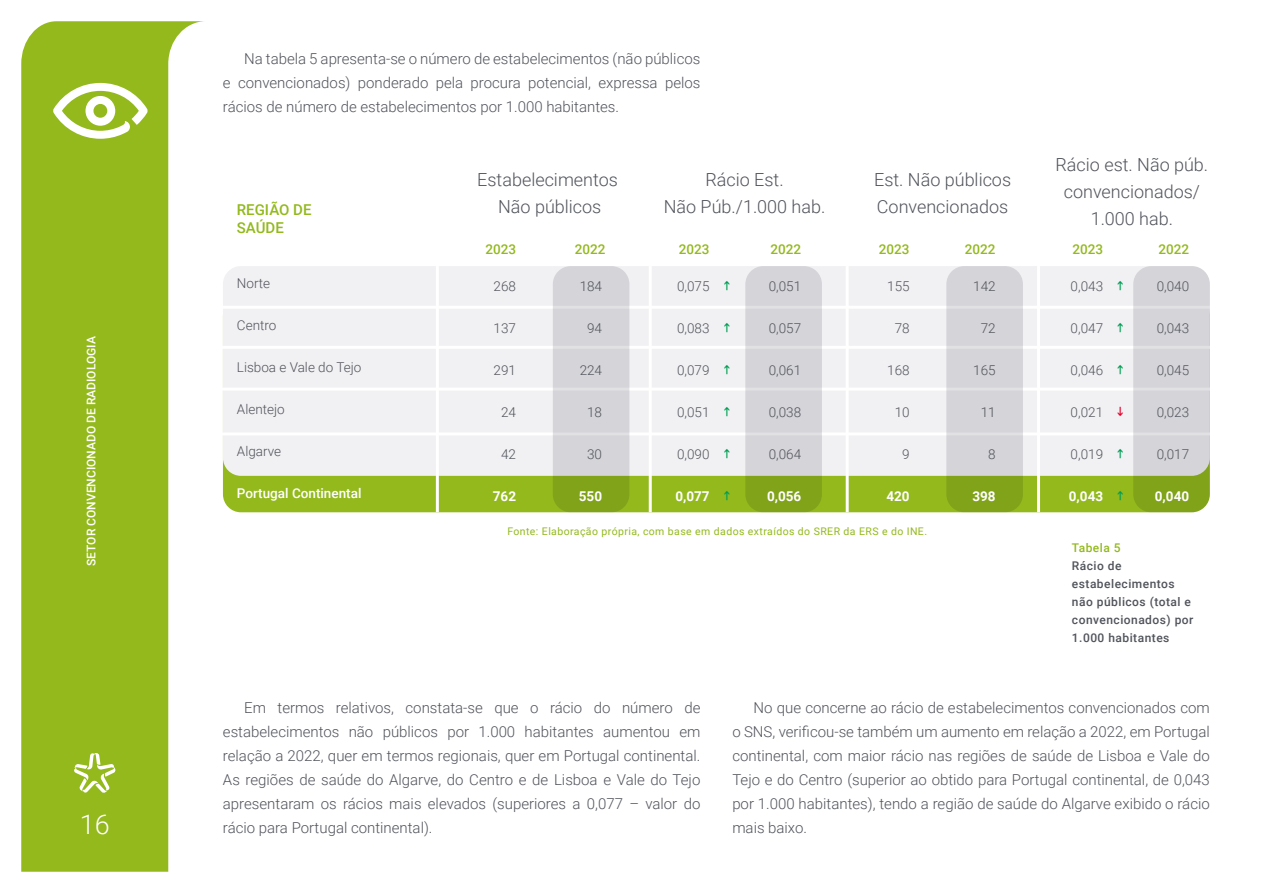
<style>
.page{position:relative;width:1263px;height:893px;background:#fff}
.page>*{position:absolute;margin:0;border:0;box-sizing:border-box;transform-origin:0 0}
.t1{font:300 27px "Roboto";color:#fff}
.t2{font:300 18px/27px "Roboto";color:#50535a;text-align:center}
.t3{font:300 15px/24px "Roboto";color:#50535a;text-align:justify}
.t4{font:500 15px/18px "Roboto";color:#93b91d}
.t5{font:300 13.5px "Roboto";color:#50535a}
.t6{font:700 13.5px "Roboto";color:#fff}
.t7{font:500 13.5px "Roboto";color:#93b91d}
.t8{font:500 13.5px "Roboto";color:#fff}
.t9{font:500 12px/18px "Roboto";letter-spacing:.04em;color:#50535a}
.t10{font:500 12px "Roboto";color:#fff}
.t11{font:500 12px "Roboto";letter-spacing:.04em;color:#93b91d}
.t12{font:10.5px "Roboto";letter-spacing:.04em;color:#93b91d}
</style>
<div class="page">
<svg style="left:21px;top:21px;width:183px;height:851px;fill:#93b91d"></svg>
<svg style="left:74px;top:753px;width:42px;height:40px"></svg>
<svg style="left:53px;top:83px;width:95px;height:56px"></svg>
<div style="left:223px;top:298px;width:987px;height:214px;background:#93b91d;border-radius:18px"></div>
<div style="left:223px;top:266px;width:987px;height:210px;background:#f1f1f3;border-radius:18px"></div>
<hr style="left:214px;top:306px;width:996px;height:3px;background:#fff">
<hr style="left:214px;top:346px;width:996px;height:3px;background:#fff">
<hr style="left:214px;top:388px;width:996px;height:3px;background:#fff">
<hr style="left:214px;top:432px;width:996px;height:3px;background:#fff">
<svg style="left:553px;top:266px;width:76px;height:246px;background:#c8cdbe"></svg>
<svg style="left:745px;top:266px;width:77px;height:246px;background:#c9cdbe"></svg>
<svg style="left:946px;top:266px;width:77px;height:246px;background:#c9cdbe"></svg>
<svg style="left:1133px;top:266px;width:77px;height:246px;background:#c8cdbd"></svg>
<hr style="left:1037px;top:266px;width:3px;height:246px;background:#fff">
<hr style="left:846px;top:266px;width:3px;height:246px;background:#fff">
<hr style="left:649px;top:266px;width:3px;height:246px;background:#fff">
<hr style="left:436px;top:266px;width:3px;height:246px;background:#fff">
<p class="t10" style="left:83px;top:566px;width:231px;rotate:-90deg">SETOR CONVENCIONADO DE RADIOLOGIA</p>
<h1 class="t1" style="left:80px;top:805px;width:31px">16</h1>
<p class="t3" style="left:223px;top:47px;width:479px;text-indent:21px">Na tabela 5 apresenta-se o número de estabelecimentos (não públicos e convencionados) ponderado pela procura potencial, expressa pelos rácios de número de estabelecimentos por 1.000 habitantes.</p>
<p class="t4" style="left:237px;top:200px;width:76px">REGIÃO DE<br>SAÚDE</p>
<p class="t2" style="left:477px;top:165px;width:142px">Estabelecimentos<br>Não públicos</p>
<p class="t2" style="left:874px;top:165px;width:139px;text-align:left">Est. Não públicos<br>Convencionados</p>
<p class="t2" style="left:664px;top:165px;width:163px">Rácio Est.<br>Não Púb./1.000 hab.</p>
<p class="t2" style="left:1055px;top:150px;width:154px">Rácio est. Não púb. convencionados/<br>1.000 hab.</p>
<p class="t5" style="left:237px;top:274px;width:35px">Norte</p>
<p class="t5" style="left:237px;top:316px;width:41px">Centro</p>
<p class="t5" style="left:237px;top:358px;width:126px">Lisboa e Vale do Tejo</p>
<p class="t5" style="left:237px;top:400px;width:49px">Alentejo</p>
<p class="t5" style="left:237px;top:442px;width:46px">Algarve</p>
<p class="t8" style="left:237px;top:484px;width:126px">Portugal Continental</p>
<p class="t7" style="left:485px;top:239px;width:32px">2023</p>
<p class="t7" style="left:575px;top:239px;width:32px">2022</p>
<p class="t7" style="left:679px;top:239px;width:32px">2023</p>
<p class="t7" style="left:770px;top:239px;width:32px">2022</p>
<p class="t7" style="left:879px;top:239px;width:32px">2023</p>
<p class="t7" style="left:965px;top:239px;width:32px">2022</p>
<p class="t7" style="left:1072px;top:239px;width:32px">2023</p>
<p class="t7" style="left:1158px;top:239px;width:32px">2022</p>
<p class="t5" style="left:494px;top:276px;width:24px">268</p>
<p class="t5" style="left:494px;top:318px;width:24px">137</p>
<p class="t5" style="left:494px;top:360px;width:24px">291</p>
<p class="t5" style="left:501px;top:402px;width:16px">24</p>
<p class="t5" style="left:501px;top:444px;width:16px">42</p>
<p class="t6" style="left:493px;top:486px;width:25px">762</p>
<p class="t5" style="left:580px;top:276px;width:24px">184</p>
<p class="t5" style="left:587px;top:318px;width:16px">94</p>
<p class="t5" style="left:580px;top:360px;width:24px">224</p>
<p class="t5" style="left:587px;top:402px;width:16px">18</p>
<p class="t5" style="left:587px;top:444px;width:16px">30</p>
<p class="t6" style="left:579px;top:486px;width:25px">550</p>
<p class="t5" style="left:677px;top:276px;width:34px">0,075</p>
<p class="t5" style="left:677px;top:318px;width:34px">0,083</p>
<p class="t5" style="left:677px;top:360px;width:34px">0,079</p>
<p class="t5" style="left:677px;top:402px;width:34px">0,051</p>
<p class="t5" style="left:677px;top:444px;width:34px">0,090</p>
<p class="t6" style="left:675px;top:486px;width:36px">0,077</p>
<p class="t5" style="left:769px;top:276px;width:34px">0,051</p>
<p class="t5" style="left:769px;top:318px;width:34px">0,057</p>
<p class="t5" style="left:769px;top:360px;width:34px">0,061</p>
<p class="t5" style="left:769px;top:402px;width:34px">0,038</p>
<p class="t5" style="left:769px;top:444px;width:34px">0,064</p>
<p class="t6" style="left:767px;top:486px;width:36px">0,056</p>
<p class="t5" style="left:887px;top:276px;width:24px">155</p>
<p class="t5" style="left:895px;top:318px;width:16px">78</p>
<p class="t5" style="left:887px;top:360px;width:24px">168</p>
<p class="t5" style="left:895px;top:402px;width:16px">10</p>
<p class="t5" style="left:902px;top:444px;width:9px">9</p>
<p class="t6" style="left:886px;top:486px;width:25px">420</p>
<p class="t12" style="left:507px;top:524px;width:421px">Fonte: Elaboração própria, com base em dados extraídos do SRER da ERS e do INE.</p>
<p class="t5" style="left:973px;top:276px;width:24px">142</p>
<p class="t5" style="left:981px;top:318px;width:16px">72</p>
<p class="t5" style="left:973px;top:360px;width:24px">165</p>
<p class="t5" style="left:981px;top:402px;width:16px">11</p>
<p class="t5" style="left:988px;top:444px;width:9px">8</p>
<p class="t6" style="left:972px;top:486px;width:25px">398</p>
<p class="t5" style="left:1071px;top:276px;width:34px">0,043</p>
<p class="t5" style="left:1071px;top:318px;width:34px">0,047</p>
<p class="t5" style="left:1071px;top:360px;width:34px">0,046</p>
<p class="t5" style="left:1071px;top:402px;width:34px">0,021</p>
<p class="t5" style="left:1071px;top:444px;width:34px">0,019</p>
<p class="t6" style="left:1069px;top:486px;width:36px">0,043</p>
<p class="t5" style="left:1157px;top:276px;width:34px">0,040</p>
<p class="t5" style="left:1157px;top:318px;width:34px">0,043</p>
<p class="t5" style="left:1157px;top:360px;width:34px">0,045</p>
<p class="t5" style="left:1157px;top:402px;width:34px">0,023</p>
<p class="t5" style="left:1157px;top:444px;width:34px">0,017</p>
<p class="t6" style="left:1155px;top:486px;width:36px">0,040</p>
<p class="t11" style="left:1072px;top:539px;width:50px">Tabela 5</p>
<p class="t9" style="left:1072px;top:556px;width:123px">Rácio de estabelecimentos não públicos (total e convencionados) por<br>1.000 habitantes</p>
<p class="t3" style="left:223px;top:695px;width:479px;text-indent:21px">Em termos relativos, constata-se que o rácio do número de estabelecimentos não públicos por 1.000 habitantes aumentou em relação a 2022, quer em termos regionais, quer em Portugal continental.<br>As regiões de saúde do Algarve, do Centro e de Lisboa e Vale do Tejo apresentaram os rácios mais elevados (superiores a 0,077 – valor do rácio para Portugal continental).</p>
<p class="t3" style="left:732px;top:695px;width:479px;text-indent:21px">No que concerne ao rácio de estabelecimentos convencionados com o SNS, verificou-se também um aumento em relação a 2022, em Portugal continental, com maior rácio nas regiões de saúde de Lisboa e Vale do Tejo e do Centro (superior ao obtido para Portugal continental, de 0,043 por 1.000 habitantes), tendo a região de saúde do Algarve exibido o rácio mais baixo.</p>
</div>
